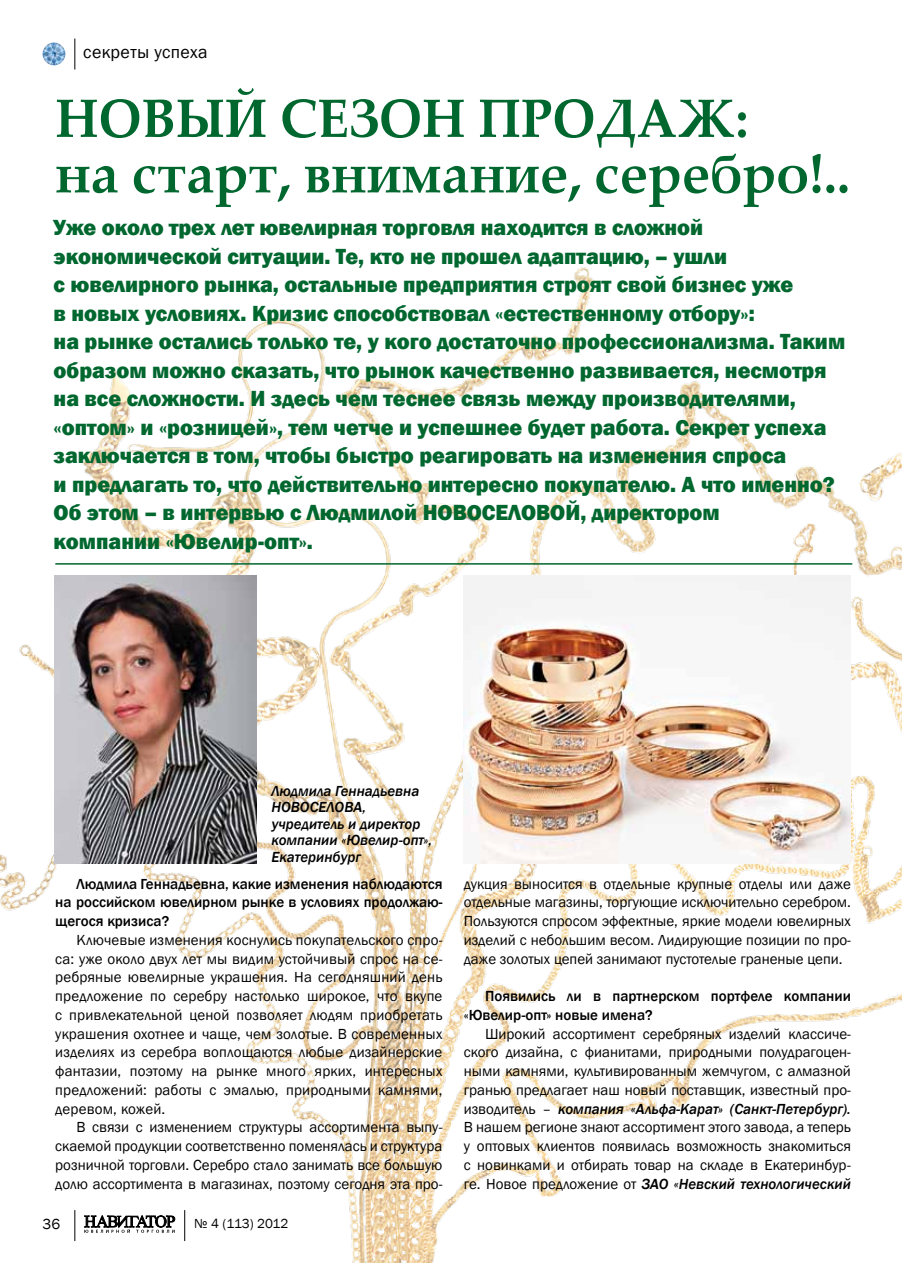
<style>
.page{position:relative;width:902px;height:1263px;background:#fff}
.page>*{position:absolute;margin:0;border:0;box-sizing:border-box;transform-origin:0 0}
.t1{font:700 55.5px "Palatino Linotype";color:#00672f;scale:.95 1}
.t2{font:700 54px "Palatino Linotype";color:#00672f;scale:.96 1}
.t3{font:800 22.5px/28.5px "Franklin Gothic";color:#00672f}
.t4{font:18px "Franklin Gothic";letter-spacing:.02em;color:#000}
.t5{font:15px/18.8px "Franklin Gothic";color:#000;text-align:justify}
.t6{font:500 15px/18.8px "Franklin Gothic";color:#000;text-align:justify}
.t7{font:italic 500 15px/16.5px "Franklin Gothic";color:#000}
.t8{font:13.5px "Franklin Gothic";letter-spacing:-.01em;color:#000}
.s1{font-weight:500;font-style:italic}
</style>
<div class="page">
<img style="left:43px;top:43px;width:22px;height:22px;border-radius:11px">
<hr style="left:74px;top:39px;width:1px;height:30px;background:#000">
<img style="left:0;top:267px;width:901px;height:996px">
<hr style="left:55px;top:563px;width:797px;height:2px;background:#00672f">
<img style="left:54px;top:575px;width:202px;height:288px">
<img style="left:463px;top:575px;width:387px;height:288px">
<p class="t4" style="left:83px;top:41px;width:126px">секреты успеха</p>
<h2 class="t2" style="left:55px;top:80px;width:723px">Новый сезон продаж:</h2>
<h1 class="t1" style="left:55px;top:134px;width:838px">на старт, внимание, серебро!..</h1>
<p class="t3" style="left:54px;top:213px;width:793px">Уже около трех лет ювелирная торговля находится в сложной экономической ситуации. Те, кто не прошел адаптацию, – ушли<br>с ювелирного рынка, остальные предприятия строят свой бизнес уже<br>в новых условиях. Кризис способствовал «естественному отбору»:<br>на рынке остались только те, у кого достаточно профессионализма. Таким образом можно сказать, что рынок качественно развивается, несмотря на все сложности. И здесь чем теснее связь между производителями, «оптом» и «розницей», тем четче и успешнее будет работа. Секрет успеха заключается в том, чтобы быстро реагировать на изменения спроса<br>и предлагать то, что действительно интересно покупателю. А что именно?<br>Об этом – в интервью с Людмилой Новоселовой, директором<br>компании «Ювелир-опт».</p>
<p class="t7" style="left:271px;top:782px;width:162px">Людмила Геннадьевна<br>Новоселова, учредитель и директор компании «Ювелир-опт»,<br>Екатеринбург</p>
<p class="t6" style="left:55px;top:874px;width:388px;text-indent:21px">Людмила Геннадьевна, какие изменения наблюдаются на российском ювелирном рынке в условиях продолжаю&shy;щегося кризиса?</p>
<p class="t5" style="left:55px;top:931px;width:388px;text-indent:21px">Ключевые изменения коснулись покупательского спро&shy;са: уже около двух лет мы видим устойчивый спрос на се&shy;ребряные ювелирные украшения. На сегодняшний день предложение по серебру настолько широкое, что вкупе с привлекательной ценой позволяет людям приобретать украшения охотнее и чаще, чем золотые. В современных изделиях из серебра воплощаются любые дизайнерские фантазии, поэтому на рынке много ярких, интересных предложений: работы с эмалью, природными камнями, деревом, кожей.</p>
<p class="t5" style="left:55px;top:1118px;width:388px;text-indent:21px">В связи с изменением структуры ассортимента выпу&shy;скаемой продукции соответственно поменялась и структура розничной торговли. Серебро стало занимать все большую долю ассортимента в магазинах, поэтому сегодня эта про-</p>
<p class="t5" style="left:43px;top:1215px;width:19px">36</p>
<p class="t8" style="left:194px;top:1215px;width:96px">№ 4 (113) 2012</p>
<p class="t5" style="left:463px;top:875px;width:388px">дукция выносится в отдельные крупные отделы или даже отдельные магазины, торгующие исключительно серебром.<br>Пользуются спросом эффектные, яркие модели ювелирных изделий с небольшим весом. Лидирующие позиции по про&shy;даже золотых цепей занимают пустотелые граненые цепи.</p>
<p class="t6" style="left:463px;top:987px;width:388px;text-indent:21px">Появились ли в партнерском портфеле компании «Ювелир-опт» новые имена?</p>
<p class="t5" style="left:463px;top:1025px;width:388px;text-indent:21px">Широкий ассортимент серебряных изделий классиче&shy;ского дизайна, с фианитами, природными полудрагоцен&shy;ными камнями, культивированным жемчугом, с алмазной гранью предлагает наш новый поставщик, известный про&shy;изводитель – <span class="s1">компания «Альфа-Карат» (Санкт-Петербург).<br></span>В нашем регионе знают ассортимент этого завода, а теперь у оптовых клиентов появилась возможность знакомиться с новинками и отбирать товар на складе в Екатеринбур&shy;ге. Новое предложение от <span class="s1">ЗАО «Невский технологический</span></p>
</div>
